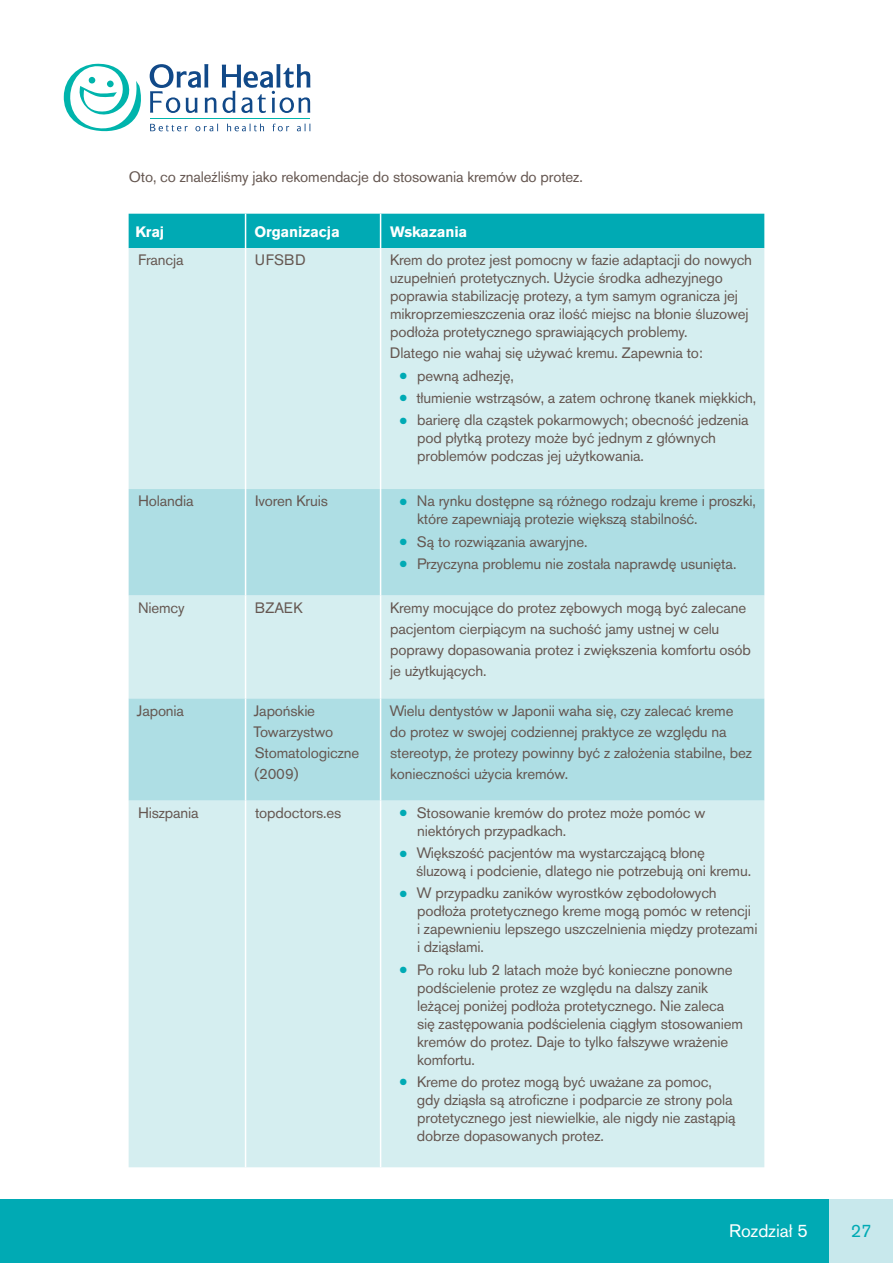
<style>
.page{position:relative;width:893px;height:1263px;background:#fff}
.page>*{position:absolute;margin:0;border:0;box-sizing:border-box;transform-origin:0 0}
.OHF_Header{font:18px "Akzidenz Grotesk Pro";color:#fff}
.t1{font:18px "Akzidenz Grotesk Pro";color:#00aab4}
.OHF_Bullets{font:15px/18px "Akzidenz Grotesk Pro";letter-spacing:-.01em;color:#655751}
.OHF_Body_Copy{font:15px "Akzidenz Grotesk Pro";letter-spacing:-.01em;color:#655751}
.OHF_Bullets-2{font:700 15px "Akzidenz Grotesk Pro";letter-spacing:-.01em;color:#fff}
.s1{color:#00aab4}
</style>
<div class="page">
<svg style="left:64px;top:64px;width:246px;height:67px"></svg>
<hr style="left:150px;top:118px;width:160px;height:1px;background:#00b4ac">
<div style="left:0;top:1199px;width:893px;height:64px;background:#00aab4"></div>
<div style="left:829px;top:1199px;width:64px;height:64px;background:#c8e8ec"></div>
<div style="left:129px;top:214px;width:635px;height:34px;background:#00aab4"></div>
<div style="left:129px;top:248px;width:635px;height:919px;background:#d5eef0"></div>
<svg style="left:129px;top:489px;width:635px;height:311px;background:#bbe3e8"></svg>
<hr style="left:245px;top:214px;width:1px;height:34px;background:#fff">
<hr style="left:380px;top:214px;width:1px;height:34px;background:#fff">
<hr style="left:245px;top:248px;width:1px;height:241px;background:#fff">
<hr style="left:380px;top:248px;width:1px;height:241px;background:#fff">
<hr style="left:245px;top:489px;width:1px;height:106px;background:#fff">
<hr style="left:380px;top:489px;width:1px;height:106px;background:#fff">
<hr style="left:245px;top:595px;width:1px;height:103px;background:#fff">
<hr style="left:380px;top:595px;width:1px;height:103px;background:#fff">
<hr style="left:245px;top:698px;width:1px;height:102px;background:#fff">
<hr style="left:380px;top:698px;width:1px;height:102px;background:#fff">
<hr style="left:245px;top:800px;width:1px;height:367px;background:#fff">
<hr style="left:380px;top:800px;width:1px;height:367px;background:#fff">
<p class="OHF_Body_Copy" style="left:129px;top:167px;width:455px">Oto, co znaleźliśmy jako rekomendacje do stosowania kremów do protez.</p>
<p class="OHF_Bullets-2" style="left:135px;top:222px;width:30px">Kraj</p>
<p class="OHF_Bullets-2" style="left:254px;top:222px;width:87px">Organizacja</p>
<p class="OHF_Bullets-2" style="left:390px;top:222px;width:79px">Wskazania</p>
<p class="OHF_Bullets" style="left:138px;top:251px;width:47px">Francja</p>
<p class="OHF_Bullets" style="left:255px;top:251px;width:52px">UFSBD</p>
<p class="OHF_Bullets" style="left:390px;top:251px;width:364px">Krem do protez jest pomocny w fazie adaptacji do nowych uzupełnień protetycznych. Użycie środka adhezyjnego poprawia stabilizację protezy, a tym samym ogranicza jej mikroprzemieszczenia oraz ilość miejsc na błonie śluzowej podłoża protetycznego sprawiających problemy.</p>
<p class="OHF_Bullets" style="left:390px;top:344px;width:314px">Dlatego nie wahaj się używać kremu. Zapewnia to:</p>
<p class="OHF_Bullets" style="left:400px;top:366px;width:116px"><span class="s1">●</span> pewną adhezję,</p>
<p class="OHF_Bullets" style="left:400px;top:389px;width:358px"><span class="s1">●</span> tłumienie wstrząsów, a zatem ochronę tkanek miękkich,</p>
<p class="OHF_Bullets" style="left:417px;top:411px;width:333px;text-indent:-17px"><span class="s1">●</span> barierę dla cząstek pokarmowych; obecność jedzenia pod płytką protezy może być jednym z głównych problemów podczas jej użytkowania.</p>
<p class="OHF_Bullets" style="left:138px;top:492px;width:57px">Holandia</p>
<p class="OHF_Bullets" style="left:255px;top:492px;width:74px">Ivoren Kruis</p>
<p class="OHF_Bullets" style="left:417px;top:492px;width:340px;text-indent:-17px"><span class="s1">●</span> Na rynku dostępne są różnego rodzaju kreme i proszki, które zapewniają protezie większą stabilność.</p>
<p class="OHF_Bullets" style="left:400px;top:532px;width:189px"><span class="s1">●</span> Są to rozwiązania awaryjne.</p>
<p class="OHF_Bullets" style="left:400px;top:554px;width:338px"><span class="s1">●</span> Przyczyna problemu nie została naprawdę usunięta.</p>
<p class="OHF_Bullets" style="left:138px;top:598px;width:48px">Niemcy</p>
<p class="OHF_Bullets" style="left:255px;top:598px;width:49px">BZAEK</p>
<p class="OHF_Bullets" style="left:390px;top:597px;width:362px;line-height:21px">Kremy mocujące do protez zębowych mogą być zalecane pacjentom cierpiącym na suchość jamy ustnej w celu poprawy dopasowania protez i zwiększenia komfortu osób je użytkujących.</p>
<p class="OHF_Bullets" style="left:137px;top:701px;width:49px">Japonia</p>
<p class="OHF_Bullets" style="left:254px;top:700px;width:107px;line-height:21px">Japońskie<br>Towarzystwo<br>Stomatologiczne (2009)</p>
<p class="OHF_Bullets" style="left:389px;top:700px;width:364px;line-height:21px">Wielu dentystów w Japonii waha się, czy zalecać kreme do protez w swojej codziennej praktyce ze względu na stereotyp, że protezy powinny być z założenia stabilne, bez konieczności użycia kremów.</p>
<p class="OHF_Bullets" style="left:138px;top:803px;width:62px">Hiszpania</p>
<p class="OHF_Bullets" style="left:255px;top:803px;width:88px">topdoctors.es</p>
<p class="OHF_Bullets" style="left:417px;top:803px;width:290px;text-indent:-17px"><span class="s1">●</span> Stosowanie kremów do protez może pomóc w niektórych przypadkach.</p>
<p class="OHF_Bullets" style="left:416px;top:844px;width:336px;text-indent:-16px"><span class="s1">●</span> Większość pacjentów ma wystarczającą błonę śluzową i podcienie, dlatego nie potrzebują oni kremu.</p>
<p class="OHF_Bullets" style="left:417px;top:884px;width:342px;text-indent:-17px"><span class="s1">●</span> W przypadku zaników wyrostków zębodołowych podłoża protetycznego kreme mogą pomóc w retencji i zapewnieniu lepszego uszczelnienia między protezami i dziąsłami.</p>
<p class="OHF_Bullets" style="left:417px;top:960px;width:327px;text-indent:-17px"><span class="s1">●</span> Po roku lub 2 latach może być konieczne ponowne podścielenie protez ze względu na dalszy zanik leżącej poniżej podłoża protetycznego. Nie zaleca się zastępowania podścielenia ciągłym stosowaniem kremów do protez. Daje to tylko fałszywe wrażenie komfortu.</p>
<p class="OHF_Bullets" style="left:417px;top:1072px;width:320px;text-indent:-17px"><span class="s1">●</span> Kreme do protez mogą być uważane za pomoc, gdy dziąsła są atroficzne i podparcie ze strony pola protetycznego jest niewielkie, ale nigdy nie zastąpią dobrze dopasowanych protez.</p>
<p class="OHF_Header" style="left:729px;top:1218px;width:80px">Rozdział 5</p>
<p class="t1" style="left:851px;top:1218px;width:22px">27</p>
</div>
